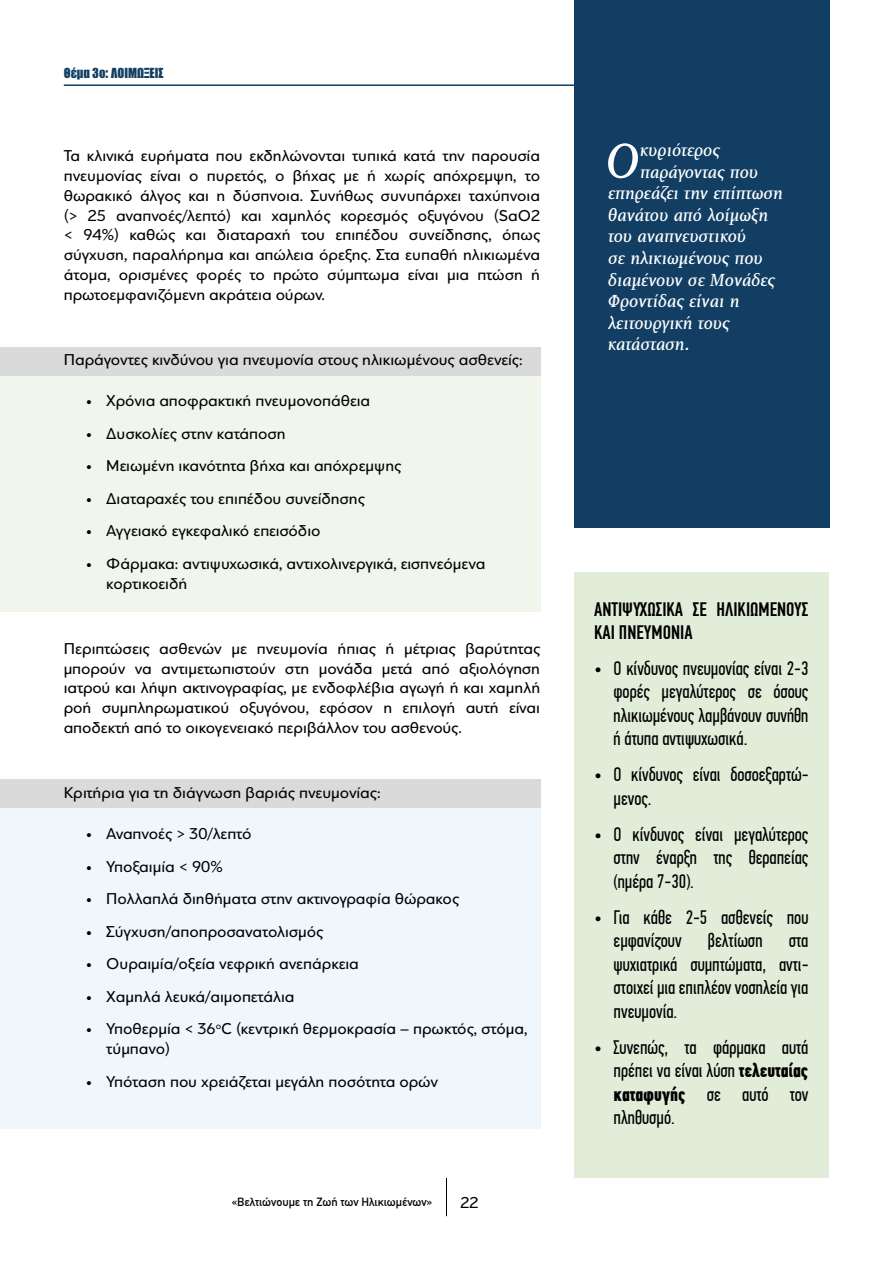
<style>
.page{position:relative;width:893px;height:1263px;background:#fff}
.page>*{position:absolute;margin:0;border:0;box-sizing:border-box;transform-origin:0 0}
.t1{font:italic 50.25px "PF Diplomat Med";color:#fff}
.t2{font:19.5px/23.4px "PF Din Text Comp Pro";color:#000;text-align:justify}
.t3{font:500 19.5px/23.4px "PF Din Text Comp Pro";color:#000}
.t4{font:italic 18px "PF Diplomat Med";color:#fff}
.t5{font:16.5px/19.8px "Eurobank Sans";color:#000;text-align:justify}
.t6{font:900 13.5px "PF Fusion Sans";color:#113e62}
.t7{font:500 12px "PF Din Text";color:#000}
.s1{font-weight:700}
</style>
<div class="page">
<div style="left:0;top:808px;width:540px;height:320px;background:#eff7fc"></div>
<div style="left:0;top:376px;width:540px;height:236px;background:#f1f6ec"></div>
<div style="left:0;top:779px;width:540px;height:29px;background:#dadada"></div>
<div style="left:0;top:347px;width:540px;height:29px;background:#dadada"></div>
<div style="left:574px;top:572px;width:254px;height:606px;background:#e2edd9"></div>
<div style="left:574px;top:0;width:255px;height:527px;background:#113e62"></div>
<hr style="left:64px;top:84px;width:765px;height:2px;background:#113e62">
<hr style="left:446px;top:1178px;width:1px;height:38px;background:#000">
<p class="t6" style="left:64px;top:65px;width:101px">Θέμα 3ο: ΛΟΙΜΩΞΕΙΣ</p>
<p class="t5" style="left:64px;top:146px;width:478px">Τα κλινικά ευρήματα που εκδηλώνονται τυπικά κατά την παρουσία πνευμονίας είναι ο πυρετός, ο βήχας με ή χωρίς απόχρεμψη, το θωρακικό άλγος και η δύσπνοια. Συνήθως συνυπάρχει ταχύπνοια (&gt; 25 αναπνοές/λεπτό) και χαμηλός κορεσμός οξυγόνου (SaO2 &lt; 94%) καθώς και διαταραχή του επιπέδου συνείδησης, όπως σύγχυση, παραλήρημα και απώλεια όρεξης. Στα ευπαθή ηλικιωμένα άτομα, ορισμένες φορές το πρώτο σύμπτωμα είναι μια πτώση ή πρωτοεμφανιζόμενη ακράτεια ούρων.</p>
<p class="t5" style="left:64px;top:350px;width:460px">Παράγοντες κινδύνου για πνευμονία στους ηλικιωμένους ασθενείς:</p>
<p class="t5" style="left:85px;top:391px;width:287px">• Χρόνια αποφρακτική πνευμονοπάθεια</p>
<p class="t5" style="left:85px;top:423px;width:202px">• Δυσκολίες στην κατάποση</p>
<p class="t5" style="left:85px;top:456px;width:318px">• Μειωμένη ικανότητα βήχα και απόχρεμψης</p>
<p class="t5" style="left:85px;top:488px;width:281px">• Διαταραχές του επιπέδου συνείδησης</p>
<p class="t5" style="left:85px;top:521px;width:237px">• Αγγειακό εγκεφαλικό επεισόδιο</p>
<p class="t5" style="left:106px;top:554px;width:380px;text-indent:-21px">• Φάρμακα: αντιψυχωσικά, αντιχολινεργικά, εισπνεόμενα κορτικοειδή</p>
<p class="t5" style="left:64px;top:638px;width:478px">Περιπτώσεις ασθενών με πνευμονία ήπιας ή μέτριας βαρύτητας μπορούν να αντιμετωπιστούν στη μονάδα μετά από αξιολόγηση ιατρού και λήψη ακτινογραφίας, με ενδοφλέβια αγωγή ή και χαμηλή ροή συμπληρωματικού οξυγόνου, εφόσον η επιλογή αυτή είναι αποδεκτή από το οικογενειακό περιβάλλον του ασθενούς.</p>
<p class="t5" style="left:64px;top:783px;width:318px">Κριτήρια για τη διάγνωση βαριάς πνευμονίας:</p>
<p class="t5" style="left:85px;top:824px;width:168px">• Αναπνοές &gt; 30/λεπτό</p>
<p class="t5" style="left:85px;top:856px;width:139px">• Υποξαιμία &lt; 90%</p>
<p class="t5" style="left:85px;top:889px;width:376px">• Πολλαπλά διηθήματα στην ακτινογραφία θώρακος</p>
<p class="t5" style="left:85px;top:921px;width:240px">• Σύγχυση/αποπροσανατολισμός</p>
<p class="t5" style="left:85px;top:954px;width:275px">• Ουραιμία/οξεία νεφρική ανεπάρκεια</p>
<p class="t5" style="left:85px;top:987px;width:211px">• Χαμηλά λευκά/αιμοπετάλια</p>
<p class="t5" style="left:106px;top:1019px;width:423px;text-indent:-21px">• Υποθερμία &lt; 36<sup>ο</sup>C (κεντρική θερμοκρασία – πρωκτός, στόμα, τύμπανο)</p>
<p class="t5" style="left:85px;top:1072px;width:355px">• Υπόταση που χρειάζεται μεγάλη ποσότητα ορών</p>
<p class="t7" style="left:232px;top:1195px;width:202px">«Βελτιώνουμε τη Ζωή των Ηλικιωμένων»</p>
<p class="t5" style="left:460px;top:1192px;width:20px">22</p>
<h1 class="t1" style="left:606px;top:135px;width:36px">Ο</h1>
<p class="t4" style="left:640px;top:141px;width:81px">κυριότερος</p>
<p class="t4" style="left:640px;top:162px;width:119px">παράγοντας που</p>
<p class="t4" style="left:608px;top:184px;width:176px">επηρεάζει την επίπτωση</p>
<p class="t4" style="left:608px;top:205px;width:161px">θανάτου από λοίμωξη</p>
<p class="t4" style="left:608px;top:227px;width:140px">του αναπνευστικού</p>
<p class="t4" style="left:608px;top:249px;width:156px">σε ηλικιωμένους που</p>
<p class="t4" style="left:608px;top:270px;width:168px">διαμένουν σε Μονάδες</p>
<p class="t4" style="left:608px;top:292px;width:133px">Φροντίδας είναι η</p>
<p class="t4" style="left:608px;top:313px;width:123px">λειτουργική τους</p>
<p class="t4" style="left:608px;top:335px;width:83px">κατάσταση.</p>
<p class="t3" style="left:594px;top:597px;width:216px">ΑΝΤΙΨΥΧΩΣΙΚΑ ΣΕ ΗΛΙΚΙΩΜΕΝΟΥΣ<br>ΚΑΙ ΠΝΕΥΜΟΝΙΑ</p>
<p class="t2" style="left:614px;top:657px;width:196px;text-indent:-20px">• Ο κίνδυνος πνευμονίας είναι 2-3 φορές μεγαλύτερος σε όσους ηλικιωμένους λαμβάνουν συνήθη ή άτυπα αντιψυχωσικά.</p>
<p class="t2" style="left:614px;top:763px;width:196px;text-indent:-20px">• Ο κίνδυνος είναι δοσοεξαρτώ&shy;μενος.</p>
<p class="t2" style="left:614px;top:823px;width:196px;text-indent:-20px">• Ο κίνδυνος είναι μεγαλύτερος στην έναρξη της θεραπείας (ημέρα 7-30).</p>
<p class="t2" style="left:614px;top:906px;width:196px;text-indent:-20px">• Για κάθε 2-5 ασθενείς που εμφανίζουν</p>
<p class="t2" style="left:708px;top:929px;width:56px">βελτίωση</p>
<p class="t2" style="left:614px;top:929px;width:196px;text-indent:175px">στα ψυχιατρικά συμπτώματα, αντι&shy;στοιχεί μια επιπλέον νοσηλεία για πνευμονία.</p>
<p class="t2" style="left:614px;top:1035px;width:196px;text-indent:-20px">• Συνεπώς, τα φάρμακα αυτά πρέπει να είναι λύση <span class="s1">τελευταίας καταφυγής</span> σε αυτό τον πληθυσμό.</p>
</div>
